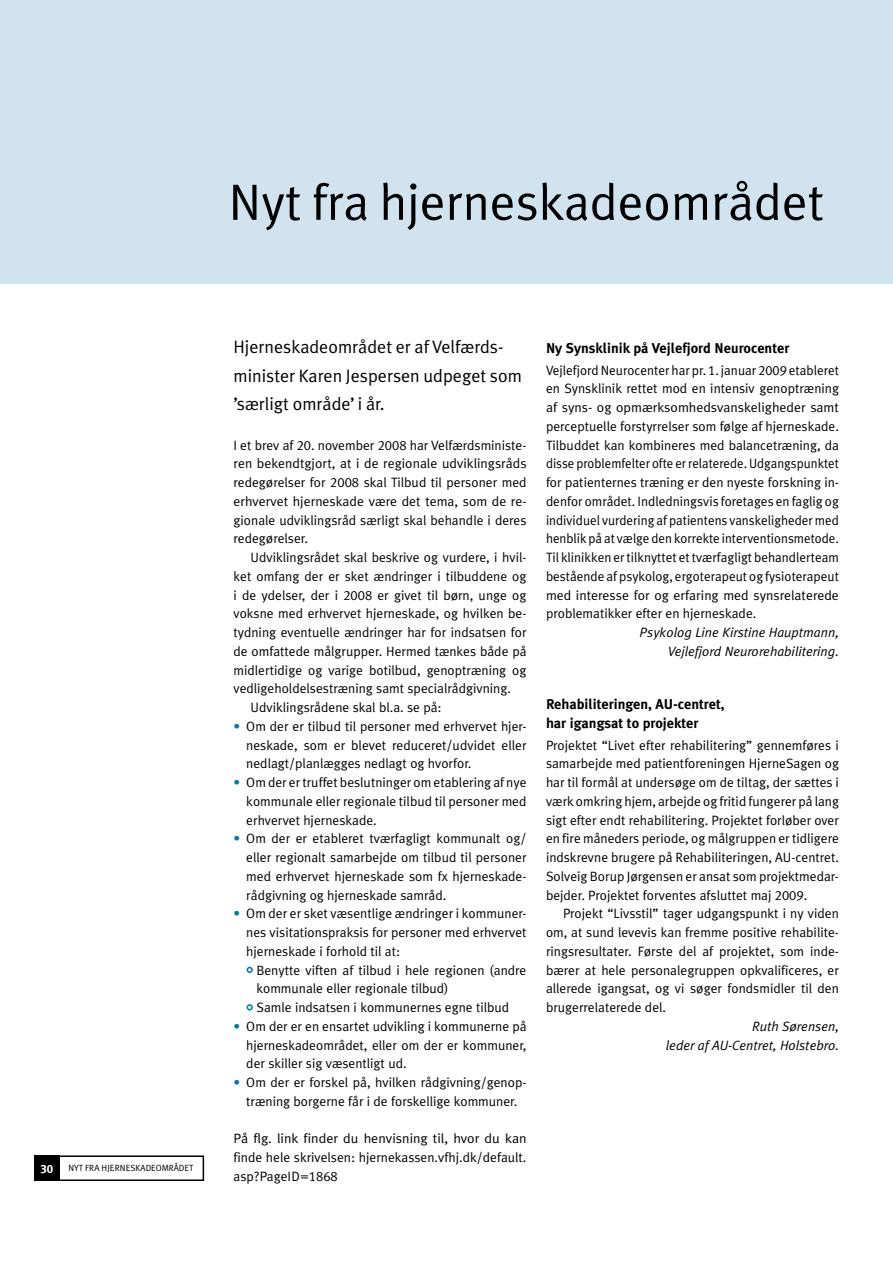
<style>
.page{position:relative;width:893px;height:1263px;background:#fff}
.page>*{position:absolute;margin:0;border:0;box-sizing:border-box;transform-origin:0 0}
.t1{font:51px "Meta Plus Caps";color:#000}
.t2{font:18px/28.5px "Meta Plus Caps";color:#000}
.t3{font:700 14.25px/18.8px "Meta Plus Caps";color:#000}
.t4{font:13.5px/18.8px "Meta Plus Caps";color:#000;text-align:justify}
.t5{font:13.5px/18.8px "Meta Plus Caps";color:#000;text-align:justify;scale:1.04 1}
.t6{font:italic 13.5px/18.8px "Meta Plus Caps";color:#000;text-align:right}
.t7{font:700 12px "Meta Plus Caps";color:#fff}
.t8{font:9px "Meta Plus Caps";color:#000}
.s1{color:#007ca3}
</style>
<div class="page">
<div style="left:0;top:0;width:893px;height:284px;background:#d0e3ef"></div>
<svg style="left:247px;top:967px;width:6px;height:6px"></svg>
<svg style="left:247px;top:1004px;width:6px;height:6px"></svg>
<div style="left:34px;top:1155px;width:170px;height:26px;border:2px solid #000"></div>
<div style="left:34px;top:1155px;width:26px;height:26px;background:#000"></div>
<h1 class="t1" style="left:228px;top:173px;width:597px">Nyt fra hjerneskadeområdet</h1>
<p class="t7" style="left:40px;top:1162px;width:14px">30</p>
<p class="t8" style="left:68px;top:1163px;width:64px">Nyt fra hjerneskade</p>
<p class="t8" style="left:156px;top:1163px;width:25px">området</p>
<h2 class="t2" style="left:234px;top:333px;width:290px">Hjerneskadeområdet er af Velfærds&shy;minister Karen Jespersen udpeget som ’særligt område’ i år.</h2>
<p class="t4" style="left:234px;top:435px;width:294px">I et brev af 20. november 2008 har Velfærdsministe&shy;ren bekendtgjort, at i de regionale udviklingsråds redegørelser for 2008 skal Tilbud til personer med erhvervet hjerneskade være det tema, som de re&shy;gionale udviklingsråd særligt skal behandle i deres redegørelser.</p>
<p class="t4" style="left:251px;top:548px;width:277px">Udviklingsrådet skal beskrive og vurdere, i hvil-</p>
<p class="t4" style="left:234px;top:567px;width:294px">ket omfang der er sket ændringer i tilbuddene og</p>
<p class="t4" style="left:234px;top:585px;width:294px">i de ydelser, der i 2008 er givet til børn, unge og</p>
<p class="t4" style="left:234px;top:604px;width:294px">voksne med erhvervet hjerneskade, og hvilken be-</p>
<p class="t4" style="left:234px;top:623px;width:294px">tydning eventuelle ændringer har for indsatsen for</p>
<p class="t4" style="left:234px;top:642px;width:294px">de omfattede målgrupper. H ermed tænkes både på</p>
<p class="t4" style="left:234px;top:660px;width:294px">midlertidige og varige botilbud, genoptræning og</p>
<p class="t4" style="left:234px;top:679px;width:279px">vedligeholdelsestræning samt specialrådgivning.</p>
<p class="t4" style="left:251px;top:698px;width:193px">Udviklingsrådene skal bl.a. se på:</p>
<p class="t4" style="left:246px;top:717px;width:282px;text-indent:-13px"><span class="s1">•</span> Om der er tilbud til personer med erhvervet hjer&shy;neskade, som er blevet reduceret/udvidet eller nedlagt/planlægges nedlagt og hvorfor.</p>
<p class="t4" style="left:246px;top:773px;width:282px;text-indent:-13px"><span class="s1">•</span> Om der er truffet beslutninger om etablering af nye kommunale eller regionale tilbud til personer med erhvervet hjerneskade.</p>
<p class="t4" style="left:246px;top:829px;width:282px;text-indent:-13px"><span class="s1">•</span> Om der er etableret tværfagligt kommunalt og/ eller regionalt samarbejde om tilbud til personer med erhvervet hjerneskade som fx hjerneskade&shy;rådgivning og hjerneskade samråd.</p>
<p class="t4" style="left:246px;top:904px;width:282px;text-indent:-13px"><span class="s1">•</span> Om der er sket væsentlige ændringer i kommuner&shy;nes visitationspraksis for personer med erhvervet hjerneskade i forhold til at:</p>
<p class="t4" style="left:256px;top:960px;width:272px;text-align:left">Benytte viften af tilbud i hele regionen (andre kommunale eller regionale tilbud)<br>Samle indsatsen i kommunernes egne tilbud</p>
<p class="t4" style="left:246px;top:1017px;width:282px;text-indent:-13px"><span class="s1">•</span> Om der er en ensartet udvikling i kommunerne på hjerneskadeområdet, eller om der er kommuner, der skiller sig væsentligt ud.</p>
<p class="t4" style="left:234px;top:1073px;width:294px;text-align:center"><span class="s1">•</span> Om der er forskel på, hvilken rådgivning/genop&shy;træning borgerne får i de forskellige kommuner.</p>
<p class="t5" style="left:234px;top:1129px;width:283px">På flg. link finder du henvisning til, hvor du kan finde hele skrivelsen: hjernekassen.vfhj.dk/default. asp?PageI D=1868</p>
<p class="t3" style="left:546px;top:338px;width:245px">Ny Synsklinik på Vejlefjord Neurocenter</p>
<p class="t4" style="left:546px;top:360px;width:294px">Vejlefjord Neurocenter har pr. 1. januar 2009 etableret en Synsklinik rettet mod en intensiv genoptræning af syns- og opmærksomhedsvanskeligheder samt perceptuelle forstyrrelser som følge af hjerneskade.<br>Tilbuddet kan kombineres med balancetræning, da disse problemfelter ofte er relaterede. Udgangspunktet for patienternes træning er den nyeste forskning in&shy;denfor området. I ndledningsvis foretages en faglig og individuel vurdering af patientens vanskeligheder med henblik på at vælge den korrekte interventionsmetode.<br>Til klinikken er tilknyttet et tværfagligt behandlerteam bestående af psykolog, ergoterapeut og fysioterapeut med interesse for og erfaring med synsrelaterede problematikker efter en hjerneskade.</p>
<p class="t6" style="left:640px;top:623px;width:201px">Psykolog Line Kirstine Hauptmann,<br>Vejlefjord Neurorehabilitering.</p>
<p class="t3" style="left:546px;top:695px;width:180px">Rehabiliteringen, AU-centret, har igangsat to projekter</p>
<p class="t4" style="left:546px;top:735px;width:294px">Projektet “Livet efter rehabilitering” gennemføres i samarbejde med patientforeningen HjerneSagen og har til formål at undersøge om de tiltag, der sættes i værk omkring hjem, arbejde og fritid fungerer på lang sigt efter endt rehabilitering. Projektet forløber over en fire måneders periode, og målgruppen er tidligere indskrevne brugere på Rehabiliteringen, AU-centret.<br>Solveig Borup Jørgensen er ansat som projektmedar&shy;bejder. Projektet forventes afsluttet maj 2009.</p>
<p class="t4" style="left:546px;top:904px;width:294px;text-indent:17px">Projekt “Livsstil” tager udgangspunkt i ny viden om, at sund levevis kan fremme positive rehabilite&shy;ringsresultater. Første del af projektet, som inde&shy;bærer at hele personalegruppen opkvalificeres, er allerede igangsat, og vi søger fondsmidler til den brugerrelaterede del.</p>
<p class="t6" style="left:666px;top:1017px;width:175px">Ruth Sørensen,<br>leder af AU-Centret, Holstebro.</p>
</div>
